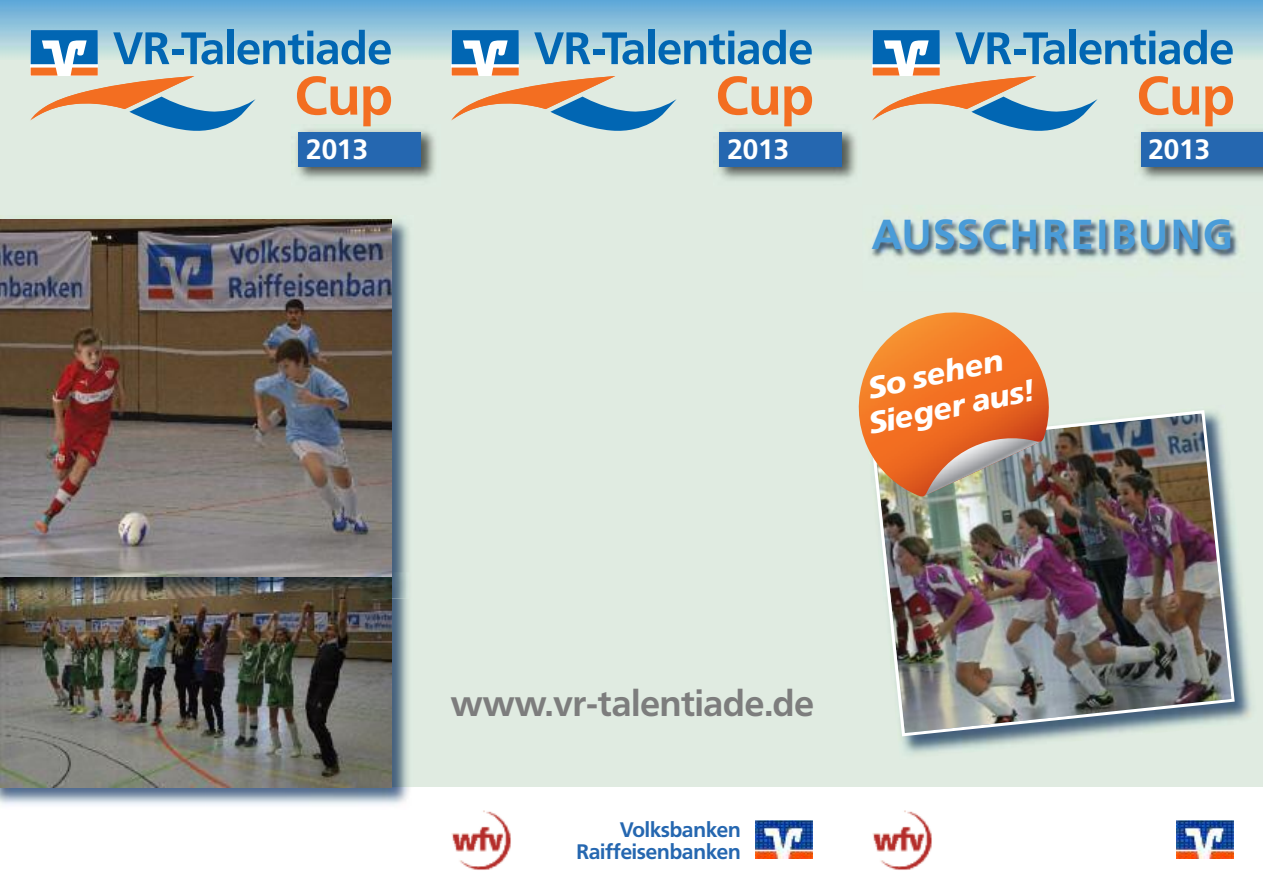
<style>
.page{position:relative;width:1263px;height:893px;background:#fff}
.page>*{position:absolute;margin:0;border:0;box-sizing:border-box;transform-origin:0 0}
.t1{font:700 41.55px "Frutiger VR";letter-spacing:.07em;color:#4a9cd8}
.t2{font:700 35.7px "Frutiger VR";color:#7d7d7d}
.t3{font:italic 900 30px/35px "Frutiger VR";color:#fff}
.t4{font:700 27.75px "Frutiger VR";color:#fff}
.t5{font:700 20.85px/22px "Frutiger VR";color:#2567b0;text-align:right}
</style>
<div class="page">
<div style="left:0;top:0;width:1263px;height:787px;background:#e0ebe1"></div>
<img style="left:872px;top:810px;width:60px;height:60px">
<img style="left:451px;top:810px;width:60px;height:60px">
<svg style="left:755px;top:858px;width:57px;height:1px"></svg>
<img style="left:755px;top:820px;width:57px;height:38px">
<svg style="left:1176px;top:858px;width:57px;height:1px"></svg>
<img style="left:1176px;top:820px;width:57px;height:38px">
<img style="left:0;top:0;width:1263px;height:58px">
<img style="left:1139px;top:129px;width:124px;height:51px">
<div style="left:1141px;top:132px;width:122px;height:35px;background:#2567b0"></div>
<img style="left:718px;top:129px;width:139px;height:51px">
<div style="left:720px;top:132px;width:122px;height:35px;background:#2567b0"></div>
<img style="left:296px;top:129px;width:140px;height:51px">
<div style="left:299px;top:132px;width:122px;height:35px;background:#2567b0"></div>
<img style="left:871px;top:218px;width:368px;height:42px">
<img style="left:0;top:598px;width:410px;height:207px">
<img style="left:0;top:598px;width:391px;height:189px">
<img style="left:901px;top:560px;width:351px;height:195px">
<img style="left:876px;top:410px;width:360px;height:328px">
<img style="left:859px;top:312px;width:190px;height:184px">
<img style="left:924px;top:438px;width:117px;height:58px">
<svg style="left:872px;top:30px;width:361px;height:101px"></svg>
<svg style="left:451px;top:30px;width:361px;height:101px"></svg>
<svg style="left:30px;top:30px;width:361px;height:101px"></svg>
<img style="left:0;top:219px;width:409px;height:353px">
<img style="left:391px;top:572px;width:18px;height:26px">
<img style="left:0;top:220px;width:391px;height:378px">
<h3 class="t4" style="left:306px;top:134px;width:64px">2013</h3>
<h3 class="t4" style="left:727px;top:134px;width:64px">2013</h3>
<h3 class="t4" style="left:1148px;top:134px;width:64px">2013</h3>
<h1 class="t1" style="left:872px;top:212px;width:362px">AUSSCHREIBUNG</h1>
<h3 class="t3" style="left:858px;top:373px;width:168px;rotate:-12deg">So sehen<br>Sieger aus!</h3>
<h2 class="t2" style="left:451px;top:684px;width:365px">www.vr-talentiade.de</h2>
<p class="t5" style="left:576px;top:819px;width:166px">Volksbanken<br>Raiffeisenbanken</p>
</div>
